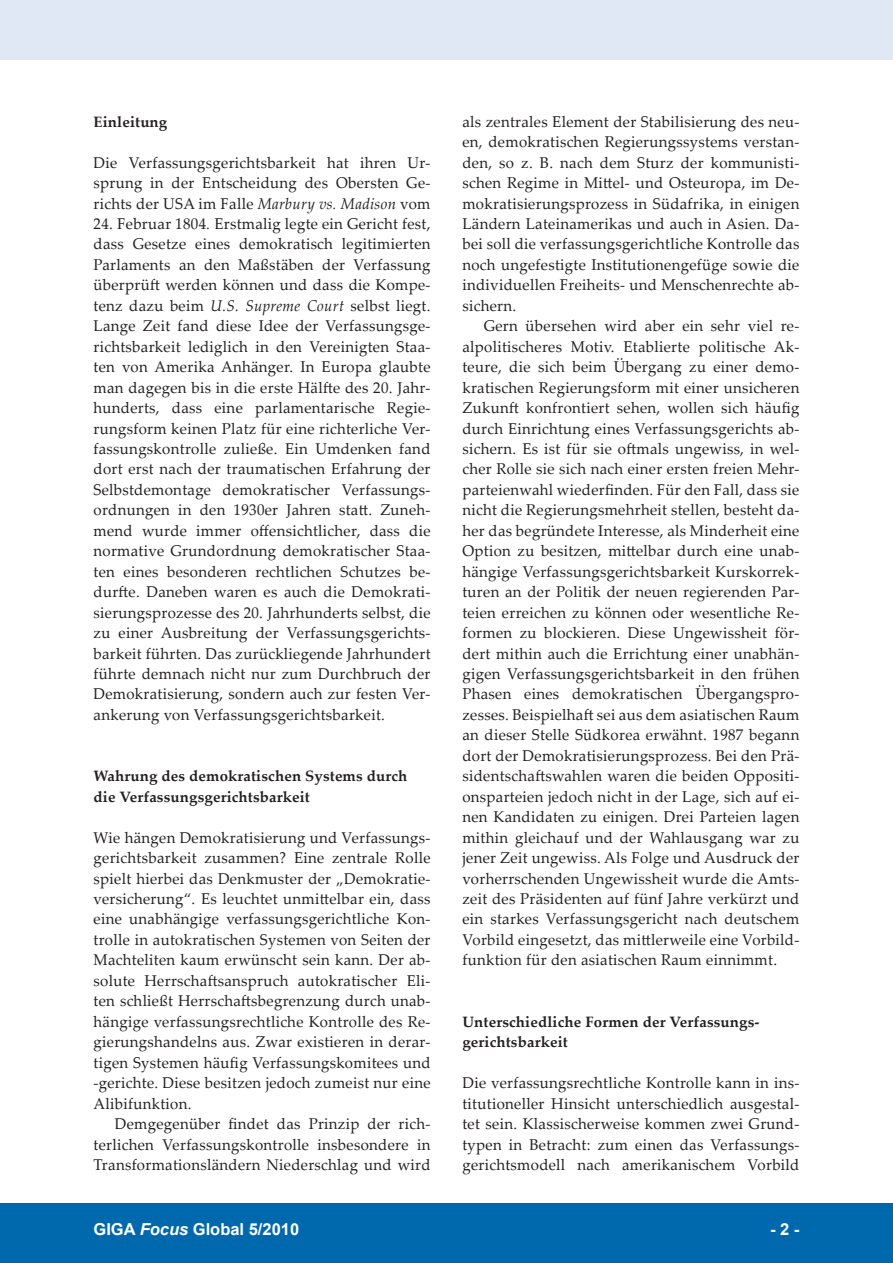
<style>
.page{position:relative;width:893px;height:1263px;background:#fff}
.page>*{position:absolute;margin:0;border:0;box-sizing:border-box;transform-origin:0 0}
.t1{font:700 16.5px "Arial";color:#fff}
.t2{font:15.6px/20.4px "Palatino Linotype";letter-spacing:.02em;color:#231f20;text-align:justify;scale:.96 1}
.t3{font:700 15px/20.4px "Palatino Linotype";letter-spacing:.01em;color:#231f20}
.s1{font-style:italic}
</style>
<div class="page">
<div style="left:0;top:1203px;width:893px;height:60px;background:#0068ac"></div>
<div style="left:0;top:0;width:893px;height:60px;background:#dfe8f4"></div>
<p class="t3" style="left:94px;top:111px;width:75px">Einleitung</p>
<p class="t2" style="left:94px;top:152px;width:353px">Die Verfassungsgerichtsbarkeit hat ihren Ur&shy;sprung in der Entscheidung des Obersten Ge&shy;richts der USA im Falle <span class="s1">Marbury vs. Madison</span> vom</p>
<p class="t2" style="left:94px;top:213px;width:353px">24. Februar 1804<span class="s1">.</span> Erstmalig legte ein Gericht fest, dass Gesetze eines demokratisch legitimierten Parlaments an den Maßstäben der Verfassung überprüft werden können und dass die Kompe&shy;tenz dazu beim <span class="s1">U.S. Supreme Court</span> selbst liegt.<br>Lange Zeit fand diese Idee der Verfassungsge&shy;richtsbarkeit lediglich in den Vereinigten Staa&shy;ten von Amerika Anhänger. In Europa glaubte man dagegen bis in die erste Hälfte des 20. Jahr&shy;hunderts, dass eine parlamentarische Regie&shy;rungsform keinen Platz für eine richterliche Ver&shy;fassungskontrolle zuließe. Ein Umdenken fand dort erst nach der traumatischen Erfahrung der Selbstdemontage demokratischer Verfassungs&shy;ordnungen in den 1930er Jahren statt. Zuneh&shy;mend wurde immer offensichtlicher, dass die normative Grundordnung demokratischer Staa&shy;ten eines besonderen rechtlichen Schutzes be&shy;durfte. Daneben waren es auch die Demokrati&shy;sierungsprozesse des 20. Jahrhunderts selbst, die zu einer Ausbreitung der Verfassungsgerichts&shy;barkeit führten. Das zurückliegende Jahrhundert führte demnach nicht nur zum Durchbruch der Demokratisierung, sondern auch zur festen Ver&shy;ankerung von Verfassungsgerichtsbarkeit.</p>
<p class="t3" style="left:94px;top:765px;width:315px">Wahrung des demokratischen Systems durch die Verfassungsgerichtsbarkeit</p>
<p class="t2" style="left:94px;top:826px;width:353px">Wie hängen Demokratisierung und Verfassungs&shy;gerichtsbarkeit zusammen? Eine zentrale Rolle spielt hierbei das Denkmuster der „Demokratie&shy;versicherung“. Es leuchtet unmittelbar ein, dass eine unabhängige verfassungsgerichtliche Kon&shy;trolle in autokratischen Systemen von Seiten der Machteliten kaum erwünscht sein kann. Der ab&shy;solute Herrschaftsanspruch autokratischer Eli&shy;ten schließt Herrschaftsbegrenzung durch unab&shy;hängige verfassungsrechtliche Kontrolle des Re&shy;gierungshandelns aus. Zwar existieren in derar&shy;tigen Systemen häufig Verfassungskomitees und -gerichte. Diese besitzen jedoch zumeist nur eine Alibifunktion.</p>
<p class="t2" style="left:94px;top:1113px;width:353px;text-indent:21px">Demgegenüber findet das Prinzip der rich&shy;terlichen Verfassungskontrolle insbesondere in Transformationsländern Niederschlag und wird</p>
<p class="t2" style="left:462px;top:111px;width:353px">als zentrales Element der Stabilisierung des neu&shy;en, demokratischen Regierungssystems verstan&shy;den, so z. B. nach dem Sturz der kommunisti&shy;schen Regime in Mittel- und Osteuropa, im De&shy;mokratisierungsprozess in Südafrika, in einigen Ländern Lateinamerikas und auch in Asien. Da&shy;bei soll die verfassungsgerichtliche Kontrolle das noch ungefestigte Institutionengefüge sowie die individuellen Freiheits- und Menschenrechte ab&shy;sichern.</p>
<p class="t2" style="left:462px;top:315px;width:353px;text-indent:21px">Gern übersehen wird aber ein sehr viel re&shy;alpolitischeres Motiv. Etablierte politische Ak&shy;teure, die sich beim Übergang zu einer demo&shy;kratischen Regierungsform mit einer unsicheren Zukunft konfrontiert sehen, wollen sich häufig durch Einrichtung eines Verfassungsgerichts ab&shy;sichern. Es ist für sie oftmals ungewiss, in wel&shy;cher Rolle sie sich nach einer ersten freien Mehr&shy;parteienwahl wiederfinden. Für den Fall, dass sie nicht die Regierungsmehrheit stellen, besteht da&shy;her das begründete Interesse, als Minderheit eine Option zu besitzen, mittelbar durch eine unab&shy;hängige Verfassungsgerichtsbarkeit Kurskorrek&shy;turen an der Politik der neuen regierenden Par&shy;teien erreichen zu können oder wesentliche Re&shy;formen zu blockieren. Diese Ungewissheit för&shy;dert mithin auch die Errichtung einer unabhän&shy;gigen Verfassungsgerichtsbarkeit in den frühen Phasen eines demokratischen Übergangspro&shy;zesses. Beispielhaft sei aus dem asiatischen Raum an dieser Stelle Südkorea erwähnt. 1987 begann dort der Demokratisierungsprozess. Bei den Prä&shy;sidentschaftswahlen waren die beiden Oppositi&shy;onsparteien jedoch nicht in der Lage, sich auf ei&shy;nen Kandidaten zu einigen. Drei Parteien lagen mithin gleichauf und der Wahlausgang war zu jener Zeit ungewiss. Als Folge und Ausdruck der vorherrschenden Ungewissheit wurde die Amts&shy;zeit des Präsidenten auf fünf Jahre verkürzt und ein starkes Verfassungsgericht nach deutschem Vorbild eingesetzt, das mittlerweile eine Vorbild&shy;funktion für den asiatischen Raum einnimmt.</p>
<p class="t3" style="left:462px;top:1011px;width:299px">Unterschiedliche Formen der Verfassungs&shy;gerichtsbarkeit</p>
<p class="t2" style="left:462px;top:1072px;width:353px">Die verfassungsrechtliche Kontrolle kann in ins&shy;titutioneller Hinsicht unterschiedlich ausgestal&shy;tet sein. Klassischerweise kommen zwei Grund&shy;typen in Betracht: zum einen das Verfassungs&shy;gerichtsmodell nach amerikanischem Vorbild</p>
<p class="t1" style="left:94px;top:1218px;width:207px">GIGA <span class="s1">Focus</span> Global 5/2010</p>
<p class="t1" style="left:770px;top:1218px;width:31px">- -</p>
</div>
